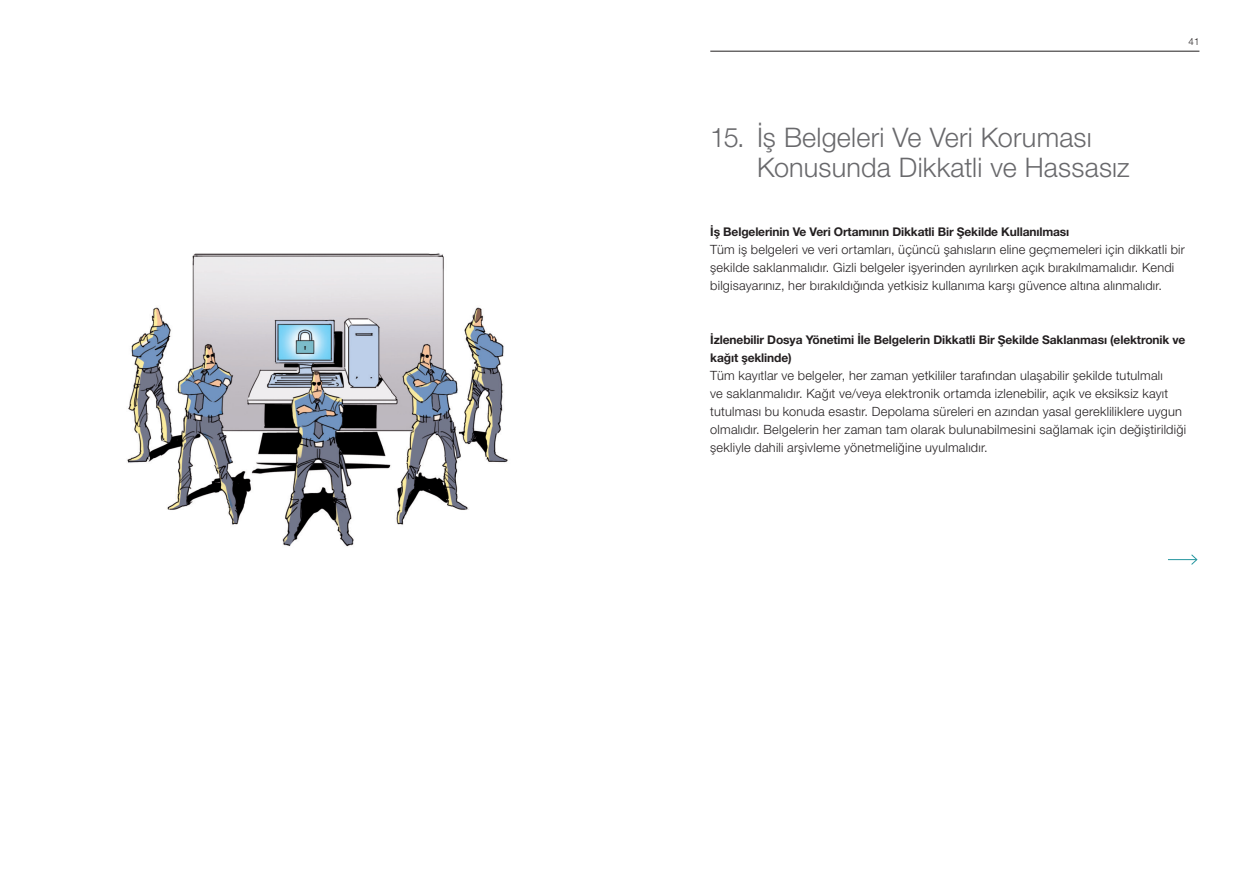
<style>
.page{position:relative;width:1259px;height:893px;background:#fff}
.page>*{position:absolute;margin:0;border:0;box-sizing:border-box;transform-origin:0 0}
.t1{font:300 27px/30px "Helvetica Neue LT Pro";letter-spacing:.005em;color:#69696c}
.t2{font:300 12.75px/18px "Helvetica Neue LT Pro";letter-spacing:.02em;color:#231f20}
.t3{font:700 12px/18px "Helvetica Neue LT Pro";letter-spacing:-.01em;color:#231f20}
.t4{font:300 9.75px "Helvetica Neue LT Std";color:#231f20}
.s1{font-family:"Helvetica Neue LT Std"}
</style>
<div class="page">
<img style="left:127px;top:253px;width:381px;height:294px">
<hr style="left:710px;top:51px;width:489px;height:1px;background:#231f20">
<svg style="left:1168px;top:554px;width:30px;height:11px"></svg>
<h1 class="t1" style="left:757px;top:122px;width:374px;text-indent:-47px"><span class="s1">15.</span> İş Belgeleri Ve Veri Koruması<br>Konusunda Dikkatli ve Hassasız</h1>
<p class="t4" style="left:1188px;top:36px;width:12px">41</p>
<p class="t3" style="left:710px;top:222px;width:360px">İş Belgelerinin Ve Veri Ortamının Dikkatli Bir Şekilde Kullanılması</p>
<p class="t2" style="left:710px;top:240px;width:476px">Tüm iş belgeleri ve veri ortamları, üçüncü şahısların eline geçmemeleri için dikkatli bir şekilde saklanmalıdır. Gizli belgeler işyerinden ayrılırken açık bırakılmamalıdır. Kendi bilgisayarınız, her bırakıldığında yetkisiz kullanıma karşı güvence altına alınmalıdır.</p>
<p class="t3" style="left:710px;top:330px;width:477px">İzlenebilir Dosya Yönetimi İle Belgelerin Dikkatli Bir Şekilde Saklanması (elektronik ve kağıt şeklinde)</p>
<p class="t2" style="left:710px;top:366px;width:477px">Tüm kayıtlar ve belgeler, her zaman yetkililer tarafından ulaşabilir şekilde tutulmalı<br>ve saklanmalıdır. Kağıt ve/veya elektronik ortamda izlenebilir, açık ve eksiksiz kayıt tutulması bu konuda esastır. Depolama süreleri en azından yasal gerekliliklere uygun olmalıdır. Belgelerin her zaman tam olarak bulunabilmesini sağlamak için değiştirildiği şekliyle dahili arşivleme yönetmeliğine uyulmalıdır.</p>
</div>
